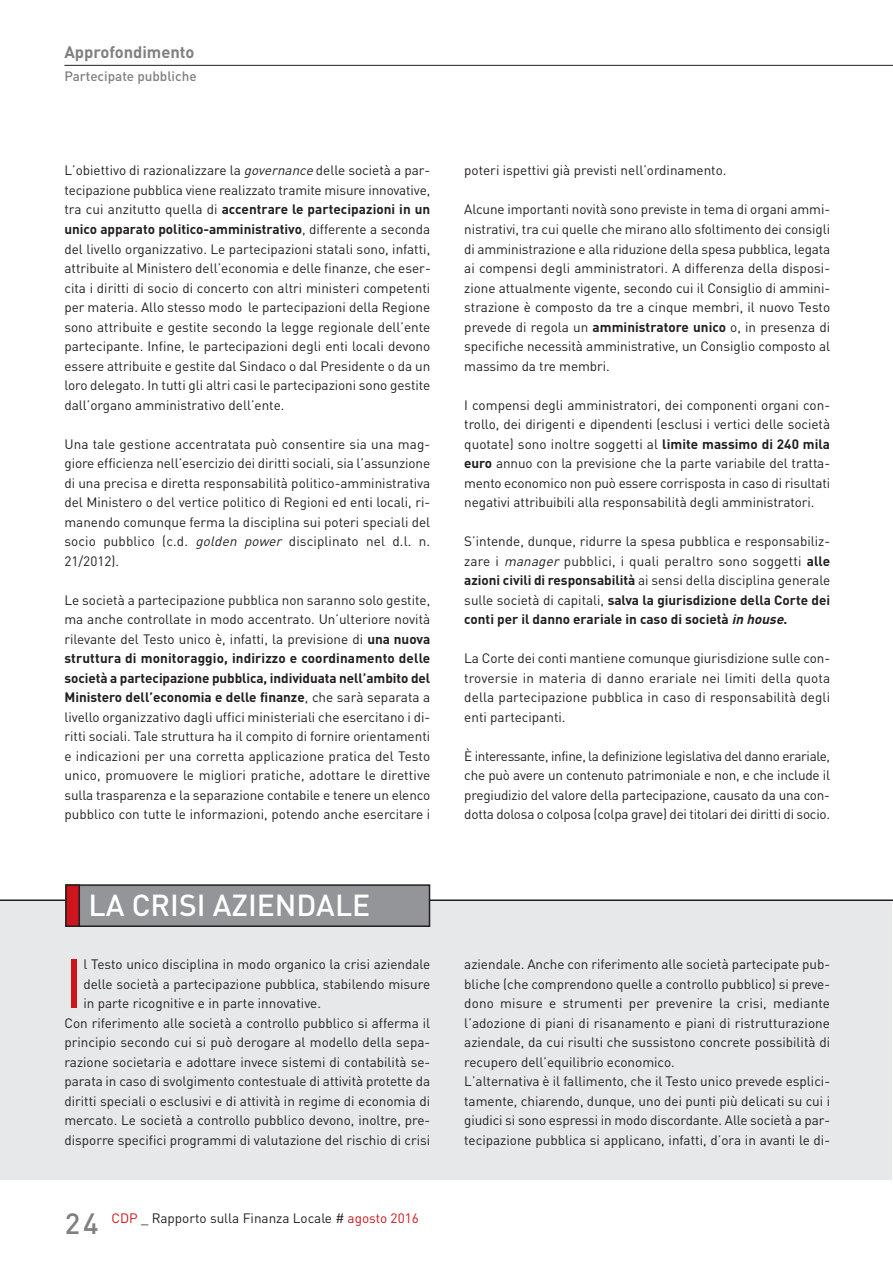
<style>
.page{position:relative;width:893px;height:1264px;background:#fff}
.page>*{position:absolute;margin:0;border:0;box-sizing:border-box;transform-origin:0 0}
.t1{font:68.25px "DIN";color:#cd151d}
.t2{font:500 30px "DIN";color:#fff}
.t3{font:700 16.5px "DIN";color:#808080}
.t4{font:13.5px/19.5px "DIN";color:#231f20;text-align:justify}
.t5{font:500 13.5px "DIN";color:#808080}
.s1{font-style:italic}
.s2{font-weight:700}
.s3{font-weight:500;font-size:28.95px;color:#808080}
.s4{color:#cd151d}
.s5{font-weight:700;font-style:italic}
</style>
<div class="page">
<div style="left:0;top:901px;width:892px;height:278px;background:#e7e8e9"></div>
<hr style="left:0;top:899px;width:893px;height:1px;background:#231f20">
<div style="left:66px;top:885px;width:363px;height:41px;background:#939598"></div>
<div style="left:65px;top:884px;width:365px;height:42px;border:2px solid #231f20"></div>
<div style="left:66px;top:885px;width:13px;height:41px;background:#cd151d"></div>
<div style="left:65px;top:884px;width:15px;height:42px;border:2px solid #231f20"></div>
<hr style="left:64px;top:65px;width:829px;height:1px;background:#231f20">
<p class="t3" style="left:64px;top:42px;width:132px">Approfondimento</p>
<p class="t5" style="left:64px;top:69px;width:134px">Partecipate pubbliche</p>
<p class="t4" style="left:64px;top:161px;width:368px">L’obiettivo di razionalizzare la <span class="s1">governance</span>delle società a par&shy;tecipazione pubblica viene realizzato tramite misure innovative, tra cui anzitutto quella di <span class="s2">accentrare le partecipazioni in un unico apparato politico-amministrativo</span>, differente a seconda del livello organizzativo. Le partecipazioni statali sono, infatti, attribuite al Ministero dell’economia e delle finanze, che eser&shy;cita i diritti di socio di concerto con altri ministeri competenti per materia. Allo stesso modo le partecipazioni della Regione sono attribuite e gestite secondo la legge regionale dell’ente partecipante. Infine, le partecipazioni degli enti locali devono essere attribuite e gestite dal Sindaco o dal Presidente o da un loro delegato. In tutti gli altri casi le partecipazioni sono gestite dall’organo amministrativo dell’ente.</p>
<p class="t4" style="left:64px;top:434px;width:367px">Una tale gestione accentratata può consentire sia una mag&shy;giore efficienza nell’esercizio dei diritti sociali, sia l’assunzione di una precisa e diretta responsabilità politico-amministrativa del Ministero o del vertice politico di Regioni ed enti locali, ri&shy;manendo comunque ferma la disciplina sui poteri speciali del socio pubblico (c.d. <span class="s1">golden power</span> disciplinato nel d.l. n.<br>21/2012).</p>
<p class="t4" style="left:64px;top:590px;width:367px">Le società a partecipazione pubblica non saranno solo gestite, ma anche controllate in modo accentrato. Un’ulteriore novità rilevante del Testo unico è, infatti, la previsione di <span class="s2">una nuova struttura di monitoraggio, indirizzo e coordinamento delle società a partecipazione pubblica, individuata nell’ambito del Ministero dell’economia e delle finanze</span>, che sarà separata a livello organizzativo dagli uffici ministeriali che esercitano i di&shy;ritti sociali. Tale struttura ha il compito di fornire orientamenti e indicazioni per una corretta applicazione pratica del Testo unico, promuovere le migliori pratiche, adottare le direttive sulla trasparenza e la separazione contabile e tenere un elenco pubblico con tutte le informazioni, potendo anche esercitare i</p>
<h2 class="t2" style="left:88px;top:887px;width:283px">LA CRISI AZIENDALE</h2>
<h1 class="t1" style="left:64px;top:944px;width:21px">I</h1>
<p class="t4" style="left:83px;top:954px;width:348px">l Testo unico disciplina in modo organico la crisi aziendale</p>
<p class="t4" style="left:83px;top:974px;width:348px">delle società a partecipazione pubblica, stabilendo misure</p>
<p class="t4" style="left:83px;top:993px;width:239px">in parte ricognitive e in parte innovative.</p>
<p class="t4" style="left:64px;top:1013px;width:367px">Con riferimento alle società a controllo pubblico si afferma il</p>
<p class="t4" style="left:64px;top:1032px;width:367px">principio secondo cui si può derogare al modello della sepa-</p>
<p class="t4" style="left:64px;top:1052px;width:367px">razione societaria e adottare invece sistemi di contabilità se-</p>
<p class="t4" style="left:64px;top:1071px;width:367px">parata in caso di svolgimento contestuale di attività protette da</p>
<p class="t4" style="left:64px;top:1091px;width:367px">diritti speciali o esclusivi e di attività in regime di economia di</p>
<p class="t4" style="left:64px;top:1110px;width:367px">mercato. Le società a controllo pubblico devono, inoltre, pre-</p>
<p class="t4" style="left:64px;top:1130px;width:367px">disporre specifici programmi di valutazione del rischio di crisi</p>
<p class="t4" style="left:65px;top:1208px;width:355px"><span class="s3">24</span> <span class="s4">CDP</span> _ Rapporto sulla Finanza Locale # <span class="s4">agosto 2016</span></p>
<p class="t4" style="left:464px;top:161px;width:264px">poteri ispettivi già previsti nell’ordinamento.</p>
<p class="t4" style="left:464px;top:200px;width:367px">Alcune importanti novità sono previste in tema di organi ammi&shy;nistrativi, tra cui quelle che mirano allo sfoltimento dei consigli di amministrazione e alla riduzione della spesa pubblica, legata ai compensi degli amministratori. A differenza della disposi&shy;zione attualmente vigente, secondo cui il Consiglio di ammini&shy;strazione è composto da tre a cinque membri, il nuovo Testo prevede di regola un <span class="s2">amministratore unico</span> o, in presenza di specifiche necessità amministrative, un Consiglio composto al massimo da tre membri.</p>
<p class="t4" style="left:464px;top:395px;width:367px">I compensi degli amministratori, dei componenti organi con&shy;trollo, dei dirigenti e dipendenti (esclusi i vertici delle società quotate) sono inoltre soggetti al <span class="s2">limite massimo di 240 mila euro</span> annuo con la previsione che la parte variabile del tratta&shy;mento economico non può essere corrisposta in caso di risultati negativi attribuibili alla responsabilità degli amministratori.</p>
<p class="t4" style="left:464px;top:531px;width:367px">S’intende, dunque, ridurre la spesa pubblica e responsabiliz&shy;zare i <span class="s1">manager</span> pubblici, i quali peraltro sono soggetti <span class="s2">alle azioni civili di responsabilità</span> ai sensi della disciplina generale sulle società di capitali, <span class="s2">salva la giurisdizione della Corte dei conti per il danno erariale in caso di società</span> <span class="s5">inhouse</span><span class="s2">.</span></p>
<p class="t4" style="left:464px;top:648px;width:367px">La Corte dei conti mantiene comunque giurisdizione sulle con&shy;troversie in materia di danno erariale nei limiti della quota della partecipazione pubblica in caso di responsabilità degli enti partecipanti.</p>
<p class="t4" style="left:464px;top:746px;width:367px">È interessante, infine, la definizione legislativa del danno erariale, che può avere un contenuto patrimoniale e non, e che include il pregiudizio del valore della partecipazione, causato da una con&shy;dotta dolosa o colposa (colpa grave) dei titolari dei diritti di socio.</p>
<p class="t4" style="left:464px;top:954px;width:367px;text-align:left">aziendale. Anche con riferimento alle società partecipate pub&shy;bliche (che comprendono quelle a controllo pubblico) si preve&shy;dono misure e strumenti per prevenire la crisi, mediante l’adozione di piani di risanamento e piani di ristrutturazione aziendale, da cui risulti che sussistono concrete possibilità di recupero dell’equilibrio economico.<br>L’alternativa è il fallimento, che il Testo unico prevede esplici&shy;tamente, chiarendo, dunque, uno dei punti più delicati su cui i giudici si sono espressi in modo discordante. Alle società a par&shy;tecipazione pubblica si applicano, infatti, d’ora in avanti le di-</p>
</div>
